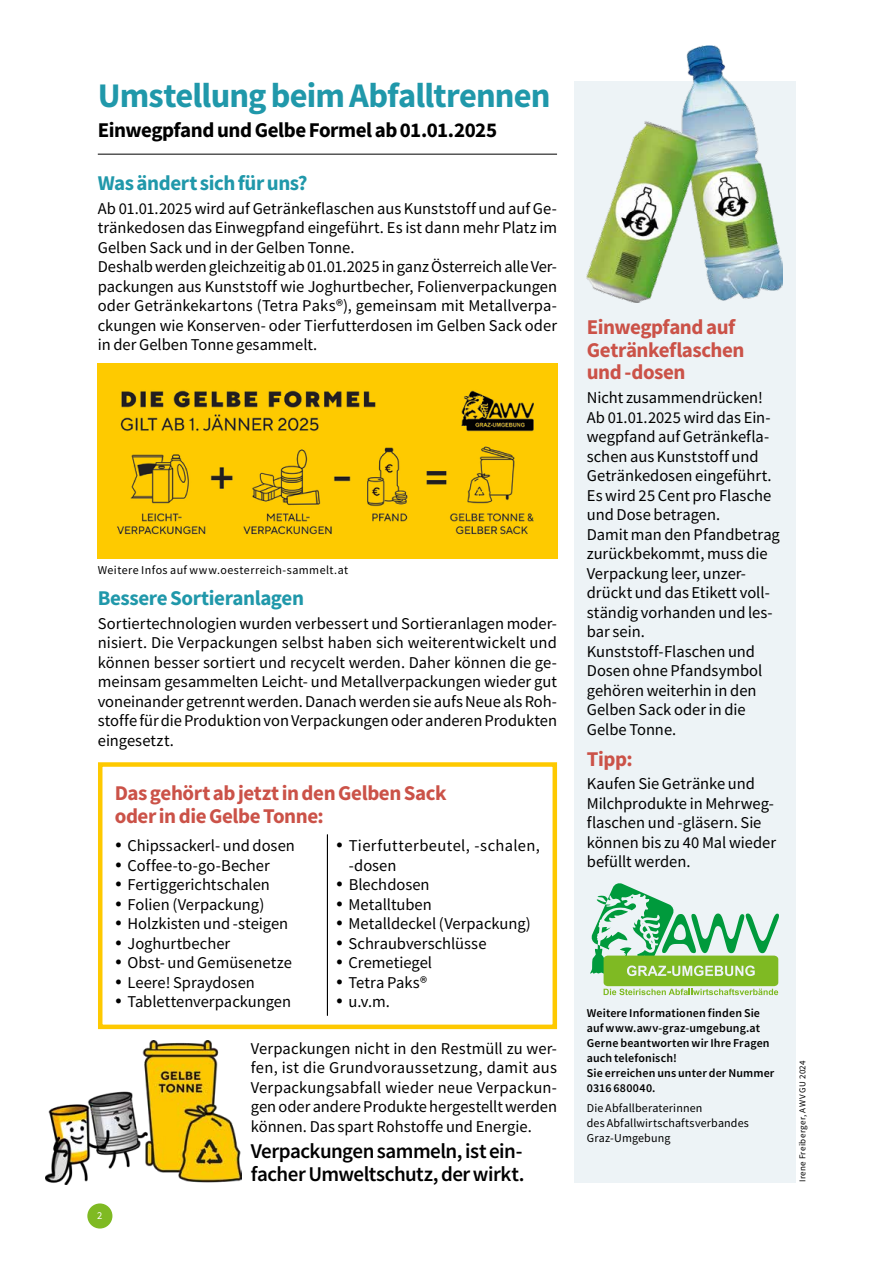
<style>
.page{position:relative;width:893px;height:1263px;background:#fff}
.page>*{position:absolute;margin:0;border:0;box-sizing:border-box;transform-origin:0 0}
.t1{font:700 34.5px "Source Sans Pro";letter-spacing:-.025em;color:#2098aa}
.t2{font:700 21px/22.5px "Source Sans Pro";letter-spacing:-.02em;color:#cb5248}
.t3{font:600 21px/22.5px "Source Sans Pro";letter-spacing:-.025em;color:#000}
.t4{font:700 21px "Source Sans Pro";letter-spacing:-.02em;color:#2098aa}
.t5{font:700 21px "Source Sans Pro";letter-spacing:-.02em;color:#000}
.t6{font:16.5px/19.5px "Source Sans Pro";color:#000}
.t7{font:600 12px/15px "Source Sans Pro";letter-spacing:.01em;color:#000}
.t8{font:12px/15px "Source Sans Pro";letter-spacing:.02em;color:#000}
.t9{font:10.5px "Source Sans Pro";color:#fff}
.t10{font:9px "Source Sans Pro";letter-spacing:.045em;color:#000}
</style>
<div class="page">
<div style="left:87px;top:1203px;width:25px;height:25px;background:#7fba23;border-radius:50%"></div>
<div style="left:574px;top:81px;width:221px;height:1101px;background:#edf3f6"></div>
<div style="left:98px;top:762px;width:459px;height:267px;border:4px solid #fec900"></div>
<img style="left:45px;top:1040px;width:196px;height:144px">
<hr style="left:98px;top:154px;width:459px;height:1px;background:#000">
<img style="left:98px;top:363px;width:459px;height:196px">
<hr style="left:327px;top:834px;width:1px;height:181px;background:#000">
<img style="left:587px;top:46px;width:195px;height:257px">
<svg style="left:590px;top:883px;width:189px;height:112px"></svg>
<h1 class="t1" style="left:98px;top:72px;width:454px">Umstellung beim Abfalltrennen</h1>
<p class="t5" style="left:98px;top:116px;width:401px">Einwegpfand und Gelbe Formel ab 01.01.2025</p>
<p class="t4" style="left:98px;top:169px;width:211px">Was ändert sich für uns?</p>
<p class="t6" style="left:98px;top:199px;width:461px">Ab 01.01.2025 wird auf Getränkeflaschen aus Kunststoff und auf Ge&shy;tränkedosen das Einwegpfand eingeführt. Es ist dann mehr Platz im Gelben Sack und in der Gelben Tonne.<br>Deshalb werden gleichzeitig ab 01.01.2025 in ganz Österreich alle Ver&shy;packungen aus Kunststoff wie Joghurtbecher, Folienverpackungen oder Getränkekartons (Tetra Paks®), gemeinsam mit Metallverpa&shy;ckungen wie Konserven- oder Tierfutterdosen im Gelben Sack oder in der Gelben Tonne gesammelt.</p>
<p class="t8" style="left:98px;top:562px;width:252px">Weitere Infos auf www.oesterreich-sammelt.at</p>
<p class="t4" style="left:98px;top:584px;width:208px">Bessere Sortieranlagen</p>
<p class="t6" style="left:98px;top:613px;width:461px;text-align:justify">Sortiertechnologien wurden verbessert und Sortieranlagen moder&shy;nisiert. Die Verpackungen selbst haben sich weiterentwickelt und können besser sortiert und recycelt werden. Daher können die ge&shy;meinsam gesammelten Leicht- und Metallverpackungen wieder gut voneinander getrennt werden. Danach werden sie aufs Neue als Roh&shy;stoffe für die Produktion von Verpackungen oder anderen Produkten eingesetzt.</p>
<p class="t2" style="left:115px;top:782px;width:333px">Das gehört ab jetzt in den Gelben Sack oder in die Gelbe Tonne:</p>
<p class="t6" style="left:127px;top:836px;width:169px">Chipssackerl- und dosen<br>Coffee-to-go-Becher<br>Fertiggerichtschalen<br>Folien (Verpackung)<br>Holzkisten und -steigen<br>Joghurtbecher<br>Obst- und Gemüsenetze<br>Leere! Spraydosen<br>Tablettenverpackungen</p>
<p class="t6" style="left:349px;top:836px;width:193px">Tierfutterbeutel, -schalen, -dosen<br>Blechdosen<br>Metalltuben<br>Metalldeckel (Verpackung)<br>Schraubverschlüsse<br>Cremetiegel<br>Tetra Paks®<br>u.v.m.</p>
<p class="t9" style="left:97px;top:1208px;width:7px">2</p>
<p class="t6" style="left:251px;top:1038px;width:308px;text-align:justify">Verpackungen nicht in den Restmüll zu wer&shy;fen, ist die Grundvoraussetzung, damit aus Verpackungsabfall wieder neue Verpackun&shy;gen oder andere Produkte hergestellt werden können. Das spart Rohstoffe und Energie.</p>
<p class="t3" style="left:251px;top:1140px;width:275px">Verpackungen sammeln, ist ein&shy;facher Umweltschutz, der wirkt.</p>
<p class="t2" style="left:587px;top:316px;width:159px">Einwegpfand auf<br>Getränkeflaschen und -dosen</p>
<p class="t6" style="left:587px;top:388px;width:195px">Nicht zusammendrücken!<br>Ab 01.01.2025 wird das Ein&shy;wegpfand auf Getränkefla&shy;schen aus Kunststoff und<br>Getränkedosen eingeführt.<br>Es wird 25 Cent pro Flasche und Dose betragen.<br>Damit man den Pfandbetrag zurückbekommt, muss die<br>Verpackung leer, unzer&shy;drückt und das Etikett voll&shy;ständig vorhanden und les&shy;bar sein.<br>Kunststoff-Flaschen und<br>Dosen ohne Pfandsymbol gehören weiterhin in den<br>Gelben Sack oder in die<br>Gelbe Tonne.</p>
<p class="t2" style="left:587px;top:747px;width:47px">Tipp:</p>
<p class="t6" style="left:587px;top:774px;width:191px">Kaufen Sie Getränke und<br>Milchprodukte in Mehrweg&shy;flaschen und -gläsern. Sie können bis zu 40 Mal wieder befüllt werden.</p>
<p class="t7" style="left:587px;top:1006px;width:189px">Weitere Informationen finden Sie auf www.awv-graz-umgebung.at<br>Gerne beantworten wir Ihre Fragen auch telefonisch!<br>Sie erreichen uns unter der Nummer<br>0316 680040.</p>
<p class="t8" style="left:587px;top:1100px;width:164px">Die Abfallberaterinnen<br>des Abfallwirtschaftsverbandes<br>Graz-Umgebung</p>
<p class="t10" style="left:797px;top:1182px;width:123px;rotate:-90deg">Irene Freiberger, AWV GU 2024</p>
</div>
